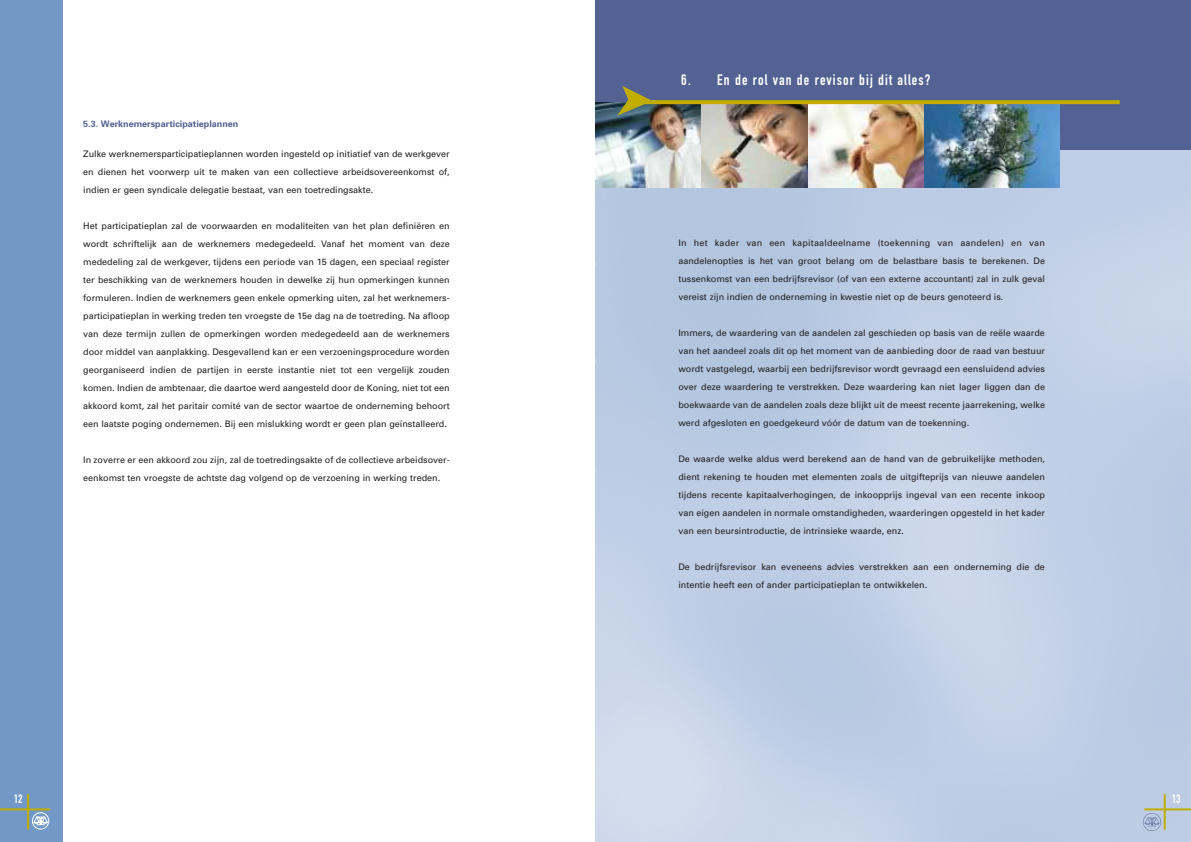
<style>
.page{position:relative;width:1191px;height:842px;background:#fff}
.page>*{position:absolute;margin:0;border:0;box-sizing:border-box;transform-origin:0 0}
.t1{font:15px "DIN Engschrift Alternate";letter-spacing:.075em;color:#fff}
.t2{font:12px "DIN Engschrift Alternate";color:#fff}
.t3{font:9px/18px "Univers";color:#231f1f;text-align:justify}
.t4{font:700 9px "Univers";color:#536292}
</style>
<div class="page">
<div style="left:0;top:0;width:62px;height:842px;background:#7198c6"></div>
<img style="left:595px;top:149px;width:596px;height:693px">
<div style="left:595px;top:0;width:596px;height:149px;background:#536292"></div>
<img style="left:1144px;top:814px;width:17px;height:16px">
<hr style="left:1144px;top:808px;width:47px;height:2px;background:#c0ad00">
<hr style="left:1164px;top:794px;width:2px;height:36px;background:#c0ad00">
<svg style="left:32px;top:812px;width:17px;height:18px"></svg>
<hr style="left:0;top:808px;width:50px;height:2px;background:#c0ad00">
<hr style="left:27px;top:794px;width:2px;height:36px;background:#c0ad00">
<img style="left:595px;top:102px;width:107px;height:85px">
<img style="left:702px;top:104px;width:107px;height:83px">
<img style="left:923px;top:104px;width:136px;height:83px">
<img style="left:809px;top:104px;width:114px;height:83px">
<svg style="left:652px;top:100px;width:468px;height:4px;background:#bba905"></svg>
<svg style="left:617px;top:86px;width:35px;height:30px"></svg>
<p class="t4" style="left:83px;top:120px;width:157px">5.3. Werknemersparticipatieplannen</p>
<p class="t3" style="left:83px;top:146px;width:368px">Zulke werknemersparticipatieplannen worden ingesteld op initiatief van de werkgever en dienen het voorwerp uit te maken van een collectieve arbeidsovereenkomst of, indien er geen syndicale delegatie bestaat, van een toetredingsakte.</p>
<p class="t3" style="left:83px;top:218px;width:368px">Het participatieplan zal de voorwaarden en modaliteiten van het plan definiëren en wordt schriftelijk aan de werknemers medegedeeld. Vanaf het moment van deze mededeling zal de werkgever, tijdens een periode van 15 dagen, een speciaal register ter beschikking van de werknemers houden in dewelke zij hun opmerkingen kunnen formuleren. Indien de werknemers geen enkele opmerking uiten, zal het werknemers&shy;participatieplan in werking treden ten vroegste de 15e dag na de toetreding. Na afloop van deze termijn zullen de opmerkingen worden medegedeeld aan de werknemers door middel van aanplakking. Desgevallend kan er een verzoeningsprocedure worden georganiseerd indien de partijen in eerste instantie niet tot een vergelijk zouden komen. Indien de ambtenaar, die daartoe werd aangesteld door de Koning, niet tot een akkoord komt, zal het paritair comité van de sector waartoe de onderneming behoort een laatste poging ondernemen. Bij een mislukking wordt er geen plan geïnstalleerd.</p>
<p class="t3" style="left:83px;top:452px;width:368px">In zoverre er een akkoord zou zijn, zal de toetredingsakte of de collectieve arbeidsover&shy;eenkomst ten vroegste de achtste dag volgend op de verzoening in werking treden.</p>
<h1 class="t1" style="left:681px;top:74px;width:251px">6. En de rol van de revisor bij dit alles?</h1>
<p class="t3" style="left:678px;top:234px;width:368px">In het kader van een kapitaaldeelname (toekenning van aandelen) en van aandelenopties is het van groot belang om de belastbare basis te berekenen. De tussenkomst van een bedrijfsrevisor (of van een externe accountant) zal in zulk geval vereist zijn indien de onderneming in kwestie niet op de beurs genoteerd is.</p>
<p class="t3" style="left:678px;top:324px;width:368px">Immers, de waardering van de aandelen zal geschieden op basis van de reële waarde van het aandeel zoals dit op het moment van de aanbieding door de raad van bestuur wordt vastgelegd, waarbij een bedrijfsrevisor wordt gevraagd een eensluidend advies over deze waardering te verstrekken. Deze waardering kan niet lager liggen dan de boekwaarde van de aandelen zoals deze blijkt uit de meest recente jaarrekening, welke werd afgesloten en goedgekeurd vóór de datum van de toekenning.</p>
<p class="t3" style="left:678px;top:450px;width:368px">De waarde welke aldus werd berekend aan de hand van de gebruikelijke methoden, dient rekening te houden met elementen zoals de uitgifteprijs van nieuwe aandelen tijdens recente kapitaalverhogingen, de inkoopprijs ingeval van een recente inkoop van eigen aandelen in normale omstandigheden, waarderingen opgesteld in het kader van een beursintroductie, de intrinsieke waarde, enz.</p>
<p class="t3" style="left:678px;top:558px;width:368px">De bedrijfsrevisor kan eveneens advies verstrekken aan een onderneming die de intentie heeft een of ander participatieplan te ontwikkelen.</p>
<h2 class="t2" style="left:14px;top:794px;width:10px">12</h2>
<h2 class="t2" style="left:1172px;top:794px;width:10px">13</h2>
</div>
